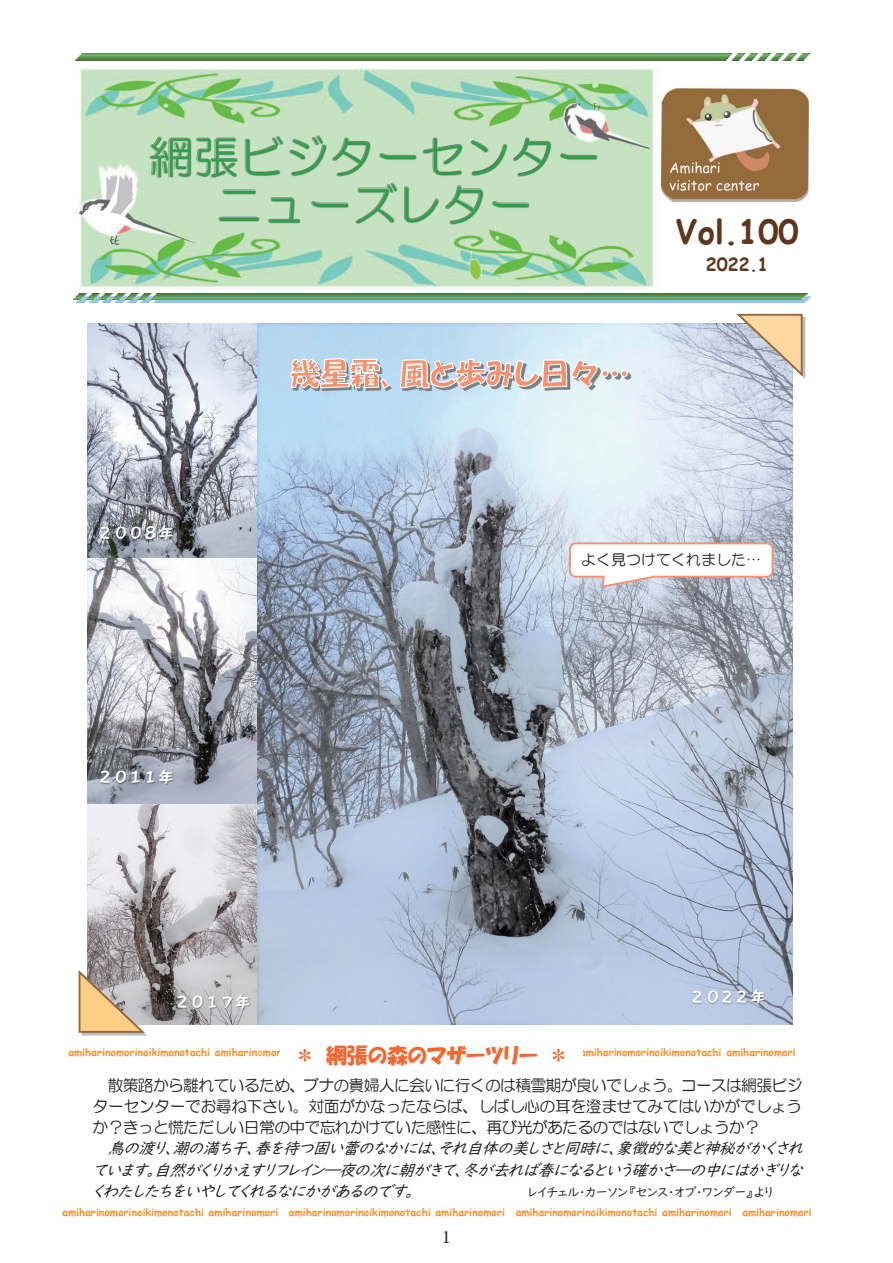
<style>
.page{position:relative;width:893px;height:1263px;background:#fff}
.page>*{position:absolute;margin:0;border:0;box-sizing:border-box;transform-origin:0 0}
.t1{font:700 33px "Comic Sans MS";color:#5e361e}
.t2{font:21px "HGP Soei Kakupoptai";color:#f2682f}
.t3{font:700 18px "Comic Sans MS";color:#5e361e}
.t4{font:15.9px/21.3px "HG Maru Gothic MPRO";letter-spacing:-.045em;color:#231f20;text-align:justify}
.t5{font:italic 15.9px/21.3px "UD Digi Kyokasho NK R";color:#231f20;text-align:justify}
.t6{font:15.9px "Ryumin Pro";color:#231f20}
.t7{font:15px "F66 Handic";color:#fff}
.t8{font:15px "HG Maru Gothic MPRO";color:#231f20}
.t9{font:12.75px "UD Digi Kyokasho NK R";letter-spacing:-.025em;color:#231f20}
.t10{font:700 10.5px "Comic Sans MS";color:#f69331}
.s1{font-weight:400}
.s2{font-family:"HGP Soei Kakupoptai";font-weight:400;font-size:21px;color:#f2682f}
</style>
<div class="page">
<img style="left:78px;top:68px;width:584px;height:226px">
<img style="left:75px;top:54px;width:734px;height:6px">
<img style="left:76px;top:297px;width:734px;height:5px">
<img style="left:74px;top:294px;width:733px;height:5px">
<svg style="left:149px;top:131px;width:449px;height:95px;background:#b1d6b0"></svg>
<img style="left:219px;top:183px;width:311px;height:42px">
<img style="left:662px;top:89px;width:146px;height:113px">
<img style="left:88px;top:828px;width:159px;height:197px">
<img style="left:87px;top:602px;width:160px;height:226px">
<img style="left:88px;top:602px;width:159px;height:201px">
<img style="left:87px;top:323px;width:170px;height:279px">
<img style="left:88px;top:324px;width:159px;height:233px">
<img style="left:247px;top:324px;width:559px;height:701px">
<img style="left:257px;top:323px;width:535px;height:702px">
<img style="left:682px;top:984px;width:101px;height:25px">
<img style="left:90px;top:521px;width:107px;height:29px">
<img style="left:90px;top:765px;width:105px;height:29px">
<img style="left:167px;top:989px;width:99px;height:27px">
<img style="left:739px;top:317px;width:66px;height:63px">
<svg style="left:734px;top:313px;width:70px;height:66px;background:#d2c5b6"></svg>
<img style="left:81px;top:973px;width:67px;height:63px">
<svg style="left:78px;top:968px;width:69px;height:66px;background:#ccb597"></svg>
<svg style="left:290px;top:328px;width:338px;height:135px;background:#cbdbe6"></svg>
<svg style="left:568px;top:541px;width:206px;height:48px"></svg>
<h3 class="t7" style="left:98px;top:524px;width:76px">２００８年</h3>
<h3 class="t7" style="left:98px;top:769px;width:76px">２０１１年</h3>
<h1 class="t1" style="left:675px;top:207px;width:125px">Vol.100</h1>
<h3 class="t3" style="left:706px;top:252px;width:64px">2022.1</h3>
<h3 class="t8" style="left:581px;top:552px;width:181px">よく見つけてくれました…</h3>
<h3 class="t7" style="left:690px;top:988px;width:76px">２０２２年</h3>
<h3 class="t7" style="left:175px;top:993px;width:76px">２０１７年</h3>
<p class="t10" style="left:68px;top:1045px;width:360px">amiharinomorinoikimonotachi amiharin<span class="s1">o</span>mori <span class="s2">＊ 網張の森の</span></p>
<h2 class="t2" style="left:427px;top:1045px;width:112px">マザーツリー</h2>
<h2 class="t2" style="left:548px;top:1045px;width:23px">＊</h2>
<p class="t10" style="left:580px;top:1045px;width:217px">amiharinomorinoikimonotachi amiharinomori</p>
<h3 class="t4" style="left:93px;top:1074px;width:711px;text-indent:15px">散策路から離れているため、ブナの貴婦人に会いに行くのは積雪期が良いでしょう。コースは網張ビジターセンターでお尋ね下さい。対面がかなったならば、しばし心の耳を澄ませてみてはいかがでしょうか？きっと慌ただしい日常の中で忘れかけていた感性に、再び光があたるのではないでしょうか？</h3>
<h3 class="t5" style="left:93px;top:1138px;width:717px;text-indent:15px">鳥の渡り、潮の満ち干、春を待つ固い蕾のなかには、それ自体の美しさと同時に、象徴的な美と神秘がかくされています。自然がくりかえすリフレイン―夜の次に朝がきて、冬が去れば春になるという確かさ―の中にはかぎりなくわたしたちをいやしてくれるなにかがあるのです。</h3>
<p class="t9" style="left:527px;top:1185px;width:248px">レイチェル・カーソン『センス・オブ・ワンダー』より</p>
<p class="t10" style="left:62px;top:1205px;width:751px">amiharinomorinoikimonotachi amiharinomori amiharinomorinoikimonotachi amiharinomori amiharinomorinoikimonotachi amiharinomori amiharinomori</p>
<h3 class="t6" style="left:438px;top:1224px;width:17px">１</h3>
</div>
